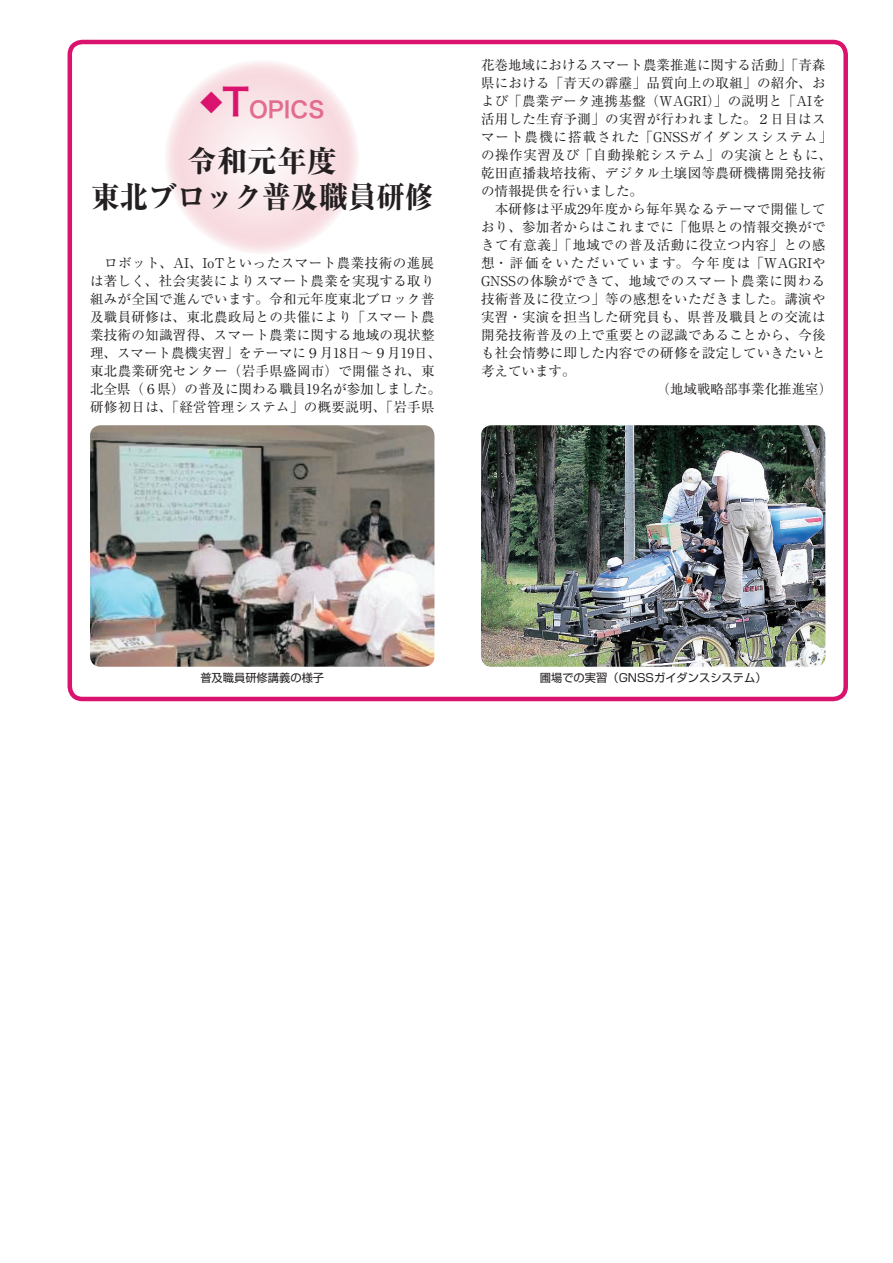
<style>
.page{position:relative;width:893px;height:1263px;background:#fff}
.page>*{position:absolute;margin:0;border:0;box-sizing:border-box;transform-origin:0 0}
.t1{font:800 30px/36px "Ryumin Pr 6 N";color:#231f20;text-align:center}
.t2{font:22.5px "Hira Kaku Pro N W6";color:#e26d8f}
.t3{font:13.5px/18px "Ryumin Pr 6 N";letter-spacing:.02em;color:#231f20;text-align:center}
.t4{font:13.5px "Ryumin Pr 6 N";letter-spacing:.045em;color:#231f20}
.t5{font:13.5px "Ryumin Pr 6 N";color:#231f20}
.t6{font:13.5px "Ryumin Pr 6 N";letter-spacing:.075em;color:#231f20}
.t7{font:13.5px "Ryumin Pr 6 N";letter-spacing:.13em;color:#231f20}
.t8{font:11.25px "Shin Go Pr 6 N";color:#231f20}
.s1{font-size:37.5px;color:#d9136e}
</style>
<div class="page">
<div style="left:68px;top:40px;width:780px;height:661px;border:4px solid #d9136e;border-radius:13px"></div>
<img style="left:481px;top:425px;width:344px;height:242px">
<img style="left:90px;top:425px;width:344px;height:242px">
<h2 class="t2" style="left:200px;top:89px;width:126px"><sup>◆</sup><span class="s1">T</span>OPICS</h2>
<h1 class="t1" style="left:91px;top:142px;width:343px">令和元年度<br>東北ブロック普及職員研修</h1>
<p class="t3" style="left:90px;top:253px;width:353px">ロボット、AI、IoTといったスマート農業技術の進展<br>は著しく、社会実装によりスマート農業を実現する取り組みが全国で進んでいます。令和元年度東北ブロック普及職員研修は、東北農政局との共催により「スマート農業技術の知識習得、スマート農業に関する地域の現状整理、スマート農機実習」をテーマに９月18日～９月19日、東北農業研究センター（岩手県盛岡市）で開催され、東北全県（６県）の普及に関わる職員19名が参加しました。研修初日は、「経営管理システム」の概要説明、「岩手県</p>
<p class="t5" style="left:481px;top:54px;width:346px">花巻地域におけるスマート農業推進に関する活動」「青森</p>
<p class="t3" style="left:481px;top:73px;width:346px">県における「青天の霹靂」品質向上の取組」の紹介、お</p>
<p class="t3" style="left:481px;top:91px;width:346px">よび「農業データ連携基盤（WAGRI）」の説明と「AIを</p>
<p class="t3" style="left:481px;top:109px;width:346px">活用した生育予測」の実習が行われました。２日目はス</p>
<p class="t6" style="left:481px;top:126px;width:352px">マート農機に搭載された「GNSSガイダンスシステム」</p>
<p class="t4" style="left:481px;top:144px;width:352px">の操作実習及び「自動操舵システム」の実演とともに、</p>
<p class="t3" style="left:481px;top:163px;width:346px">乾田直播栽培技術、デジタル土壌図等農研機構開発技術</p>
<p class="t5" style="left:481px;top:180px;width:163px">の情報提供を行いました。</p>
<p class="t3" style="left:481px;top:199px;width:346px">　本研修は平成29年度から毎年異なるテーマで開催して</p>
<p class="t3" style="left:481px;top:217px;width:346px">おり、参加者からはこれまでに「他県との情報交換がで</p>
<p class="t4" style="left:481px;top:234px;width:346px">きて有意義」「地域での普及活動に役立つ内容」との感</p>
<p class="t7" style="left:481px;top:252px;width:346px">想・評価をいただいています。今年度は「WAGRIや</p>
<p class="t4" style="left:481px;top:270px;width:346px">GNSSの体験ができて、地域でのスマート農業に関わる</p>
<p class="t3" style="left:481px;top:289px;width:346px">技術普及に役立つ」等の感想をいただきました。講演や</p>
<p class="t3" style="left:481px;top:307px;width:346px">実習・実演を担当した研究員も、県普及職員との交流は</p>
<p class="t3" style="left:481px;top:325px;width:346px">開発技術普及の上で重要との認識であることから、今後</p>
<p class="t3" style="left:481px;top:343px;width:346px">も社会情勢に即した内容での研修を設定していきたいと</p>
<p class="t3" style="left:481px;top:361px;width:96px">考えています。</p>
<p class="t5" style="left:656px;top:378px;width:177px">（地域戦略部事業化推進室）</p>
<p class="t8" style="left:200px;top:668px;width:125px">普及職員研修講義の様子</p>
<p class="t8" style="left:540px;top:668px;width:228px">圃場での実習（GNSSガイダンスシステム）</p>
</div>
